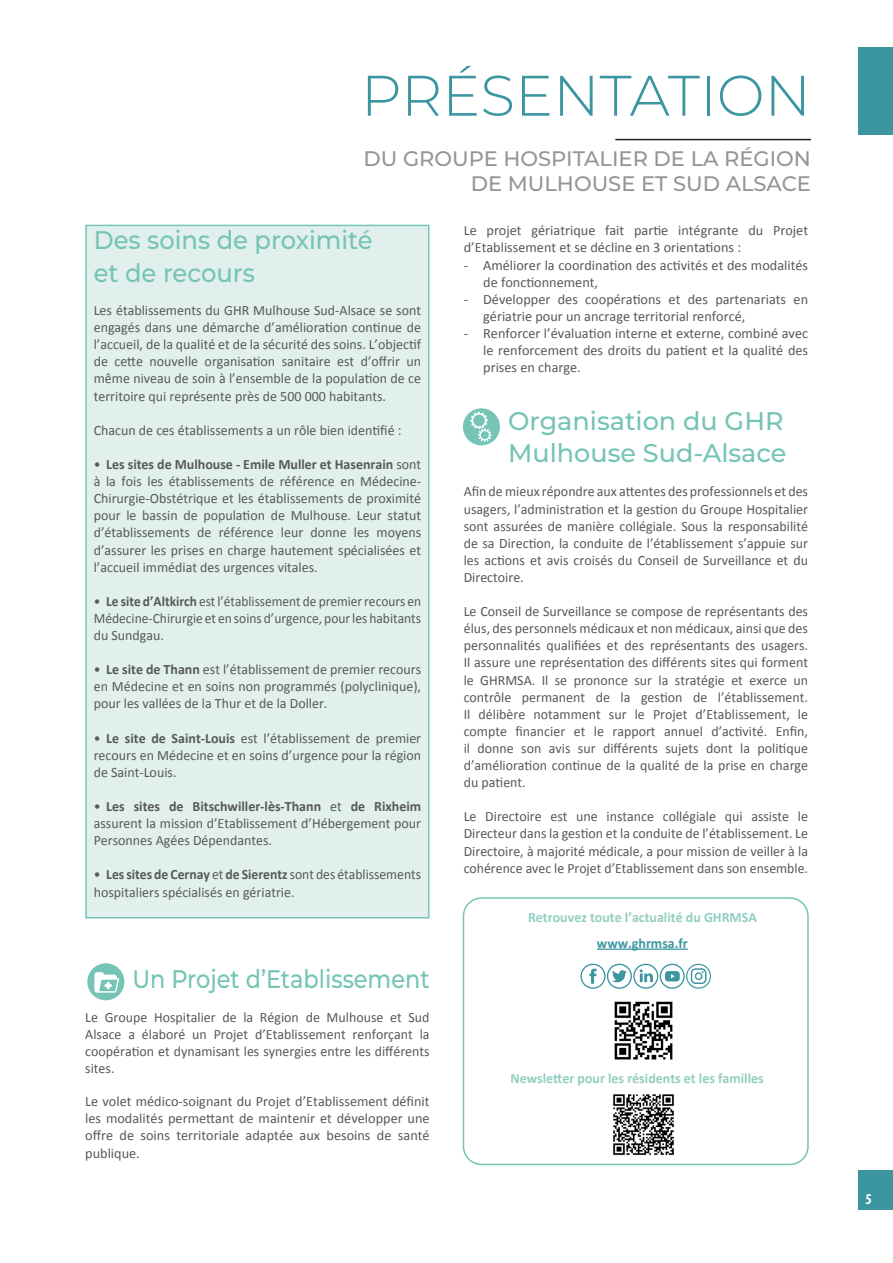
<style>
.page{position:relative;width:893px;height:1263px;background:#fff}
.page>*{position:absolute;margin:0;border:0;box-sizing:border-box;transform-origin:0 0}
.t1{font:300 57px "Montserrat";color:#3c96a0}
.t2{font:500 25.5px/32.4px "Montserrat";color:#75c4b4}
.t3{font:500 25.5px "Montserrat";color:#75c4b4;scale:.95 1}
.t4{font:500 25.5px "Montserrat";color:#75c4b4;scale:.88 1}
.t5{font:500 21px "Montserrat";color:#939598}
.t6{font:700 condensed 15px "Myriad Pro";color:#fff}
.t7{font:14.25px/17.1px "Calibri";color:#57585a;text-align:justify}
.t8{font:14.25px/17.1px "Calibri";color:#57585a;text-align:justify;scale:.94 1}
.t9{font:14.25px/17.1px "Calibri";color:#57585a;scale:.96 1}
.t10{font:700 14.25px "Calibri";color:#92cec1}
.t11{font:700 14.25px "Calibri";color:#3c96a0}
.s1{font-weight:700}
</style>
<div class="page">
<div style="left:85px;top:225px;width:344px;height:693px;background:#e1f0ec;border:2px solid #75c4b4"></div>
<div style="left:463px;top:897px;width:346px;height:268px;border:2px solid #75c4b4;border-radius:18px"></div>
<div style="left:859px;top:47px;width:34px;height:88px;background:#3c96a0"></div>
<div style="left:859px;top:1171px;width:34px;height:39px;background:#3c96a0"></div>
<svg style="left:580px;top:964px;width:131px;height:25px"></svg>
<hr style="left:597px;top:948px;width:91px;height:2px;background:#3c96a0">
<hr style="left:615px;top:139px;width:196px;height:1px;background:#231f20">
<img style="left:614px;top:1001px;width:59px;height:59px">
<div style="left:87px;top:963px;width:37px;height:37px;background:#75c4b5;border-radius:50%"></div>
<svg style="left:94px;top:972px;width:25px;height:21px"></svg>
<div style="left:463px;top:408px;width:37px;height:37px;background:#75c4b5;border-radius:50%"></div>
<svg style="left:470px;top:412px;width:22px;height:30px"></svg>
<img style="left:613px;top:1094px;width:61px;height:61px">
<p class="t1" style="left:361px;top:57px;width:451px">PRÉSENTATION</p>
<p class="t5" style="left:363px;top:145px;width:449px">DU GROUPE HOSPITALIER DE LA RÉGION</p>
<p class="t5" style="left:471px;top:170px;width:342px">DE MULHOUSE ET SUD ALSACE</p>
<p class="t3" style="left:94px;top:223px;width:295px">Des soins de proximité</p>
<p class="t3" style="left:94px;top:256px;width:171px">et de recours</p>
<p class="t7" style="left:94px;top:302px;width:329px">Les établissements du GHR Mulhouse Sud-Alsace se sont engagés dans une démarche d’amélioration continue de l’accueil, de la qualité et de la sécurité des soins. L’objectif de cette nouvelle organisation sanitaire est d’offrir un même niveau de soin à l’ensemble de la population de ce territoire qui représente près de 500 000 habitants.</p>
<p class="t7" style="left:94px;top:421px;width:309px">Chacun de ces établissements a un rôle bien identifié :</p>
<p class="t7" style="left:94px;top:456px;width:329px">• <span class="s1">Les sites de Mulhouse - Emile Muller et Hasenrain</span> sont à la fois les établissements de référence en Médecine-Chirurgie-Obstétrique et les établissements de proximité pour le bassin de population de Mulhouse. Leur statut d’établissements de référence leur donne les moyens d’assurer les prises en charge hautement spécialisées et l’accueil immédiat des urgences vitales.</p>
<p class="t8" style="left:94px;top:592px;width:350px">• <span class="s1">Le site d’Altkirch</span> est l’établissement de premier recours en Médecine-Chirurgie et en soins d’urgence, pour les habitants du Sundgau.</p>
<p class="t7" style="left:94px;top:661px;width:329px">• <span class="s1">Le site de Thann</span> est l’établissement de premier recours en Médecine et en soins non programmés (polyclinique), pour les vallées de la Thur et de la Doller.</p>
<p class="t7" style="left:94px;top:729px;width:329px">• <span class="s1">Le site de Saint-Louis</span> est l’établissement de premier recours en Médecine et en soins d’urgence pour la région de Saint-Louis.</p>
<p class="t7" style="left:94px;top:798px;width:329px">• <span class="s1">Les sites de Bitschwiller-lès-Thann</span> et <span class="s1">de Rixheim </span>assurent la mission d’Etablissement d’Hébergement pour Personnes Agées Dépendantes.</p>
<p class="t9" style="left:94px;top:866px;width:343px">• <span class="s1">Les sites de Cernay</span> et <span class="s1">de Sierentz</span> sont des établissements hospitaliers spécialisés en gériatrie.</p>
<p class="t4" style="left:133px;top:962px;width:339px">Un Projet d’Etablissement</p>
<p class="t7" style="left:85px;top:1008px;width:346px">Le Groupe Hospitalier de la Région de Mulhouse et Sud Alsace a élaboré un Projet d’Etablissement renforçant la coopération et dynamisant les synergies entre les différents sites.</p>
<p class="t7" style="left:85px;top:1093px;width:346px">Le volet médico-soignant du Projet d’Etablissement définit les modalités permettant de maintenir et développer une offre de soins territoriale adaptée aux besoins de santé publique.</p>
<p class="t7" style="left:464px;top:222px;width:346px">Le projet gériatrique fait partie intégrante du Projet d’Etablissement et se décline en 3 orientations :</p>
<p class="t7" style="left:483px;top:256px;width:326px;text-indent:-19px">- Améliorer la coordination des activités et des modalités de fonctionnement,</p>
<p class="t7" style="left:483px;top:291px;width:326px;text-indent:-19px">- Développer des coopérations et des partenariats en gériatrie pour un ancrage territorial renforcé,</p>
<p class="t7" style="left:483px;top:325px;width:326px;text-indent:-19px">- Renforcer l’évaluation interne et externe, combiné avec le renforcement des droits du patient et la qualité des prises en charge.</p>
<p class="t2" style="left:508px;top:404px;width:280px">Organisation du GHR<br>Mulhouse Sud-Alsace</p>
<p class="t7" style="left:464px;top:483px;width:346px">Afin de mieux répondre aux attentes des professionnels et des usagers, l’administration et la gestion du Groupe Hospitalier sont assurées de manière collégiale. Sous la responsabilité de sa Direction, la conduite de l’établissement s’appuie sur les actions et avis croisés du Conseil de Surveillance et du Directoire.</p>
<p class="t7" style="left:464px;top:603px;width:346px">Le Conseil de Surveillance se compose de représentants des élus, des personnels médicaux et non médicaux, ainsi que des personnalités qualifiées et des représentants des usagers.<br>Il assure une représentation des différents sites qui forment le GHRMSA. Il se prononce sur la stratégie et exerce un contrôle permanent de la gestion de l’établissement.<br>Il délibère notamment sur le Projet d’Etablissement, le compte financier et le rapport annuel d’activité. Enfin, il donne son avis sur différents sujets dont la politique d’amélioration continue de la qualité de la prise en charge du patient.</p>
<p class="t7" style="left:464px;top:808px;width:346px">Le Directoire est une instance collégiale qui assiste le Directeur dans la gestion et la conduite de l’établissement. Le Directoire, à majorité médicale, a pour mission de veiller à la cohérence avec le Projet d’Etablissement dans son ensemble.</p>
<p class="t10" style="left:528px;top:908px;width:230px">Retrouvez toute l’actualité du GHRMSA</p>
<p class="t11" style="left:597px;top:934px;width:92px">www.ghrmsa.fr</p>
<p class="t10" style="left:511px;top:1069px;width:255px">Newsletter pour les résidents et les familles</p>
<p class="t6" style="left:865px;top:1190px;width:8px">5</p>
</div>
